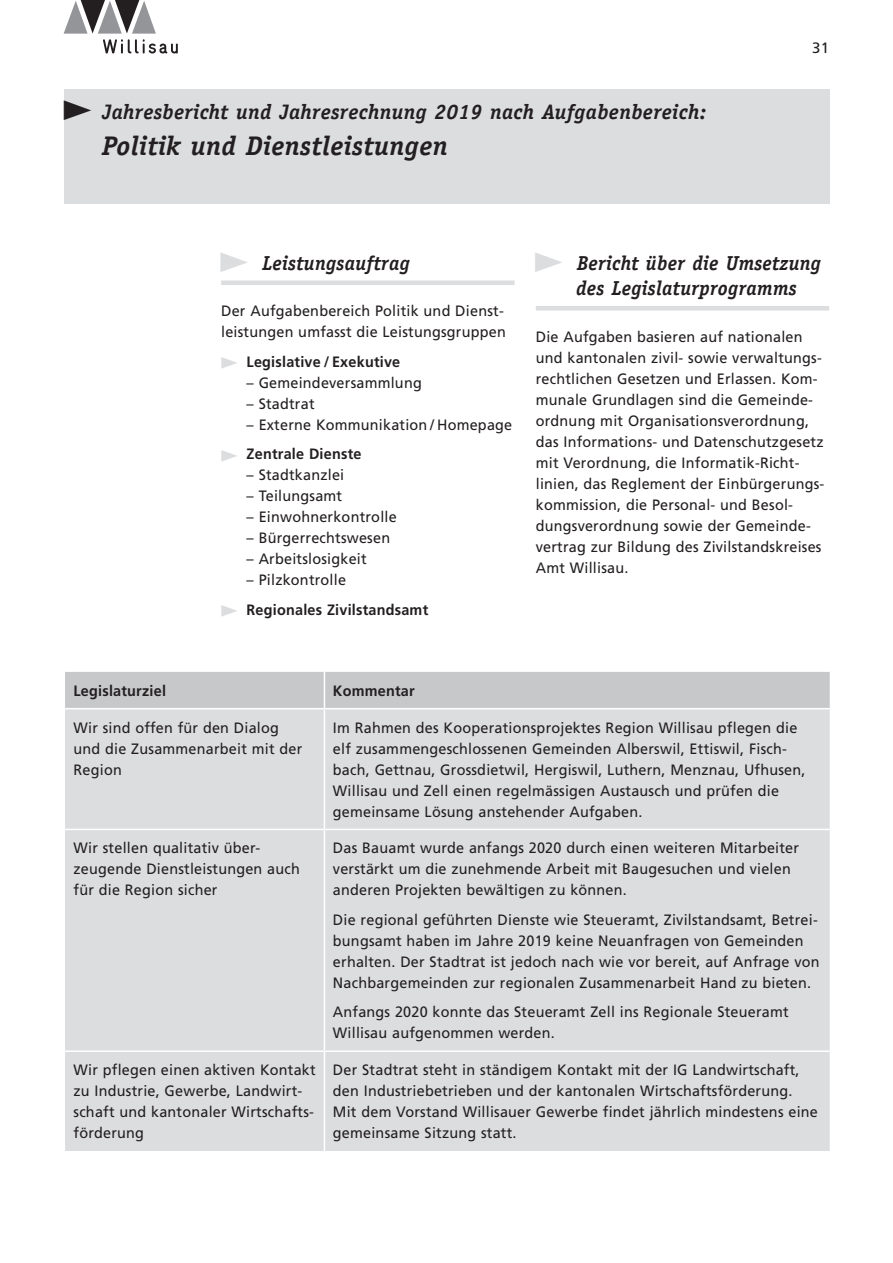
<style>
.page{position:relative;width:893px;height:1263px;background:#fff}
.page>*{position:absolute;margin:0;border:0;box-sizing:border-box;transform-origin:0 0}
.t1{font:italic 700 27px "Officina Serif Std";letter-spacing:.015em;color:#231f20}
.t2{font:italic 700 21px "Officina Serif Std";letter-spacing:.015em;color:#231f20}
.t3{font:italic 700 20.25px/25.5px "Officina Serif Std";letter-spacing:.015em;color:#231f20;scale:.96 1}
.t4{font:15px/21px "Frutiger LT Std";letter-spacing:.015em;color:#231f20;scale:.96 1}
.t5{font:700 15px/29.5px "Frutiger LT Std";letter-spacing:.015em;color:#231f20;scale:.96 1}
.t6{font:15px "Frutiger LT Std";letter-spacing:.015em;color:#231f20}
.s1{color:#dcdddf}
.s2{font-weight:700}
.s3{font-weight:400}
</style>
<div class="page">
<svg style="left:64px;top:0;width:114px;height:53px"></svg>
<hr style="left:536px;top:306px;width:293px;height:4px;background:#dcdddf">
<div style="left:221px;top:280px;width:293px;height:5px;background:#dcdddf"></div>
<div style="left:64px;top:89px;width:765px;height:115px;background:#dcdddf"></div>
<div style="left:65px;top:672px;width:765px;height:36px;background:#c7c8ca"></div>
<div style="left:65px;top:709px;width:765px;height:442px;background:#dcdddf"></div>
<hr style="left:65px;top:829px;width:259px;height:1px;background:#fff">
<hr style="left:324px;top:829px;width:507px;height:1px;background:#fff">
<hr style="left:65px;top:1050px;width:259px;height:2px;background:#fff">
<hr style="left:324px;top:1050px;width:507px;height:2px;background:#fff">
<hr style="left:324px;top:672px;width:1px;height:36px;background:#fff">
<hr style="left:324px;top:709px;width:1px;height:120px;background:#fff">
<hr style="left:324px;top:830px;width:1px;height:220px;background:#fff">
<hr style="left:324px;top:1052px;width:1px;height:99px;background:#fff">
<h2 class="t2" style="left:61px;top:100px;width:647px">▶ Jahresbericht und Jahresrechnung 2019 nach Aufgabenbereich:</h2>
<h1 class="t1" style="left:102px;top:130px;width:347px">Politik und Dienstleistungen</h1>
<p class="t6" style="left:812px;top:39px;width:18px">31</p>
<h3 class="t3" style="left:218px;top:250px;width:201px"><span class="s1">▶</span> Leistungsauftrag</h3>
<p class="t4" style="left:221px;top:301px;width:298px">Der Aufgabenbereich Politik und Dienst&shy;leistungen umfasst die Leistungsgruppen</p>
<p class="t5" style="left:220px;top:347px;width:190px"><span class="s1">▶</span> Legislative / Exekutive</p>
<p class="t4" style="left:247px;top:372px;width:184px">– Gemeindeversammlung</p>
<p class="t4" style="left:247px;top:393px;width:72px">– Stadtrat</p>
<p class="t4" style="left:220px;top:410px;width:306px;line-height:29.5px;text-indent:27px">– Externe Kommunikation / Homepage <span class="s1">▶</span> <span class="s2">Zentrale Dienste</span></p>
<p class="t4" style="left:247px;top:465px;width:103px">– Stadtkanzlei</p>
<p class="t4" style="left:247px;top:486px;width:101px">– Teilungsamt</p>
<p class="t4" style="left:247px;top:507px;width:158px">– Einwohnerkontrolle</p>
<p class="t4" style="left:247px;top:528px;width:151px">– Bürgerrechtswesen</p>
<p class="t4" style="left:247px;top:549px;width:127px">– Arbeitslosigkeit</p>
<p class="t5" style="left:220px;top:565px;width:219px;text-indent:27px"><span class="s3">– Pilzkontrolle<br></span><span class="s1">▶</span> Regionales Zivilstandsamt</p>
<h3 class="t3" style="left:576px;top:250px;width:256px;text-indent:-44px"><span class="s1">▶</span> Bericht über die Umsetzung des Legislaturprogramms</h3>
<p class="t4" style="left:536px;top:326px;width:302px">Die Aufgaben basieren auf nationalen und kantonalen zivil- sowie verwaltungs&shy;rechtlichen Gesetzen und Erlassen. Kom&shy;munale Grundlagen sind die Gemeinde&shy;ordnung mit Organisationsverordnung, das Informations- und Datenschutzgesetz mit Verordnung, die Informatik-Richt&shy;linien, das Reglement der Einbürgerungs&shy;kommission, die Personal- und Besol&shy;dungsverordnung sowie der Gemeinde&shy;vertrag zur Bildung des Zivilstandskreises Amt Willisau.</p>
<p class="t5" style="left:74px;top:676px;width:98px">Legislaturziel</p>
<p class="t5" style="left:333px;top:676px;width:87px">Kommentar</p>
<p class="t4" style="left:74px;top:717px;width:240px">Wir sind offen für den Dialog und die Zusammenarbeit mit der<br>Region</p>
<p class="t4" style="left:333px;top:717px;width:494px">Im Rahmen des Kooperationsprojektes Region Willisau pflegen die elf zusammengeschlossenen Gemeinden Alberswil, Ettiswil, Fisch&shy;bach, Gettnau, Grossdietwil, Hergiswil, Luthern, Menznau, Ufhusen, Willisau und Zell einen regelmässigen Austausch und prüfen die gemeinsame Lösung anstehender Aufgaben.</p>
<p class="t4" style="left:74px;top:838px;width:237px">Wir stellen qualitativ über&shy;zeugende Dienstleistungen auch für die Region sicher</p>
<p class="t4" style="left:333px;top:838px;width:487px">Das Bauamt wurde anfangs 2020 durch einen weiteren Mitarbeiter verstärkt um die zunehmende Arbeit mit Baugesuchen und vielen anderen Projekten bewältigen zu können.</p>
<p class="t4" style="left:333px;top:909px;width:508px">Die regional geführten Dienste wie Steueramt, Zivilstandsamt, Betrei&shy;bungsamt haben im Jahre 2019 keine Neuanfragen von Gemeinden erhalten. Der Stadtrat ist jedoch nach wie vor bereit, auf Anfrage von Nachbargemeinden zur regionalen Zusammenarbeit Hand zu bieten.</p>
<p class="t4" style="left:333px;top:1002px;width:476px">Anfangs 2020 konnte das Steueramt Zell ins Regionale Steueramt<br>Willisau aufgenommen werden.</p>
<p class="t4" style="left:74px;top:1059px;width:254px">Wir pflegen einen aktiven Kontakt zu Industrie, Gewerbe, Landwirt&shy;schaft und kantonaler Wirtschafts&shy;förderung</p>
<p class="t4" style="left:333px;top:1059px;width:507px">Der Stadtrat steht in ständigem Kontakt mit der IG Landwirtschaft, den Industriebetrieben und der kantonalen Wirtschaftsförderung.<br>Mit dem Vorstand Willisauer Gewerbe findet jährlich mindestens eine gemeinsame Sitzung statt.</p>
</div>
